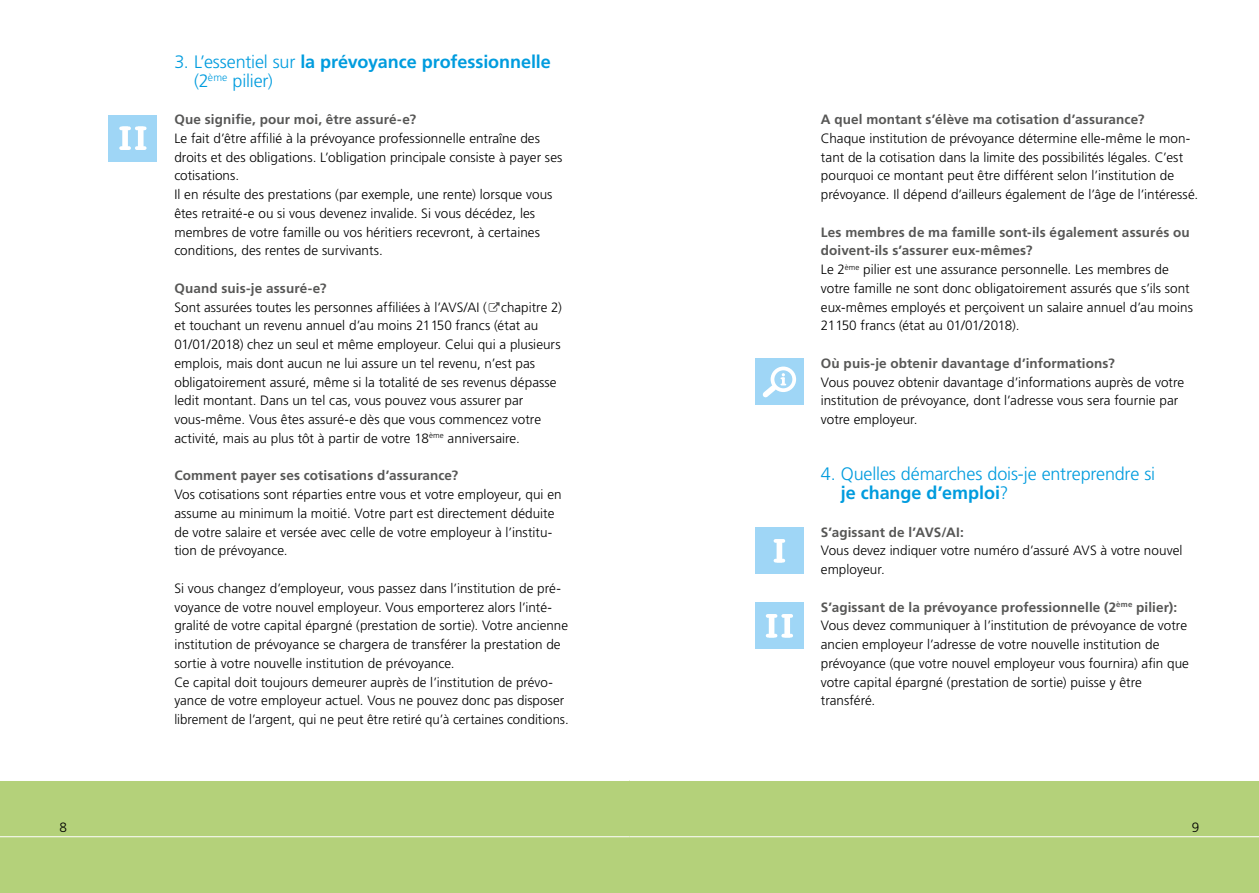
<style>
.page{position:relative;width:1259px;height:893px;background:#fff}
.page>*{position:absolute;margin:0;border:0;box-sizing:border-box;transform-origin:0 0}
.t1{font:300 18px/18.8px "Frutiger LT Std";letter-spacing:-.01em;color:#009cde}
.t2{font:700 18px/18.8px "Frutiger LT Std";letter-spacing:-.005em;color:#009cde}
.t3{font:300 13.5px/18.8px "Frutiger LT Std";color:#000}
.t4{font:700 13.5px "Frutiger LT Std";letter-spacing:.01em;color:#575756}
.s1{font-weight:300}
.s2{font-weight:700;color:#575756}
.s3{font-weight:700}
</style>
<div class="page">
<div style="left:0;top:780px;width:629px;height:113px;background:#b4d17a"></div>
<div style="left:629px;top:780px;width:630px;height:113px;background:#b4d17a"></div>
<hr style="left:0;top:780px;width:629px;height:1px;background:#fff">
<hr style="left:0;top:836px;width:629px;height:1px;background:#fff">
<hr style="left:629px;top:780px;width:630px;height:1px;background:#fff">
<hr style="left:629px;top:836px;width:630px;height:1px;background:#fff">
<div style="left:108px;top:115px;width:49px;height:47px;background:#9fd6f6"></div>
<div style="left:138px;top:126px;width:6px;height:24px;background:#fff"></div>
<svg style="left:137px;top:126px;width:8px;height:4px"></svg>
<div style="left:122px;top:126px;width:6px;height:24px;background:#fff"></div>
<svg style="left:121px;top:126px;width:8px;height:4px"></svg>
<div style="left:755px;top:527px;width:49px;height:47px;background:#9fd6f6"></div>
<div style="left:776px;top:539px;width:6px;height:23px;background:#fff"></div>
<div style="left:755px;top:602px;width:49px;height:47px;background:#9fd6f6"></div>
<div style="left:784px;top:614px;width:6px;height:23px;background:#fff"></div>
<div style="left:769px;top:614px;width:5px;height:23px;background:#fff"></div>
<svg style="left:767px;top:614px;width:8px;height:4px"></svg>
<div style="left:755px;top:358px;width:49px;height:47px;background:#9fd6f6"></div>
<div style="left:770px;top:367px;width:26px;height:25px;border:4px solid #fff;border-radius:50%"></div>
<svg style="left:762px;top:373px;width:23px;height:25px"></svg>
<svg style="left:488px;top:302px;width:11px;height:10px"></svg>
<h1 class="t2" style="left:194px;top:52px;width:358px;text-indent:-20px"><span class="s1">3. L’essentiel sur</span> la prévoyance professionnelle <span class="s1">(2</span><sup>ème</sup> <span class="s1">pilier)</span></h1>
<p class="t4" style="left:174px;top:112px;width:243px">Que signifie, pour moi, être assuré-e?</p>
<p class="t3" style="left:174px;top:129px;width:389px">Le fait d’être affilié à la prévoyance professionnelle entraîne des droits et des obligations. L’obligation principale consiste à payer ses cotisations.<br>Il en résulte des prestations (par exemple, une rente) lorsque vous êtes retraité-e ou si vous devenez invalide. Si vous décédez, les membres de votre famille ou vos héritiers recevront, à certaines conditions, des rentes de survivants.</p>
<p class="t4" style="left:174px;top:280px;width:154px">Quand suis-je assuré-e?</p>
<p class="t3" style="left:174px;top:298px;width:389px">Sont assurées toutes les personnes affiliées à l’AVS/AI ( chapitre 2) et touchant un revenu annuel d’au moins 21150 francs (état au 01/01/2018) chez un seul et même employeur. Celui qui a plusieurs emplois, mais dont aucun ne lui assure un tel revenu, n’est pas obligatoirement assuré, même si la totalité de ses revenus dépasse ledit montant. Dans un tel cas, vous pouvez vous assurer par vous-même. Vous êtes assuré-e dès que vous commencez votre activité, mais au plus tôt à partir de votre 18<sup>ème</sup> anniversaire.</p>
<p class="t4" style="left:174px;top:468px;width:285px">Comment payer ses cotisations d’assurance?</p>
<p class="t3" style="left:174px;top:485px;width:389px">Vos cotisations sont réparties entre vous et votre employeur, qui en assume au minimum la moitié. Votre part est directement déduite de votre salaire et versée avec celle de votre employeur à l’institu&shy;tion de prévoyance.</p>
<p class="t3" style="left:174px;top:579px;width:396px">Si vous changez d’employeur, vous passez dans l’institution de pré&shy;voyance de votre nouvel employeur. Vous emporterez alors l’inté&shy;gralité de votre capital épargné (prestation de sortie). Votre ancienne institution de prévoyance se chargera de transférer la prestation de sortie à votre nouvelle institution de prévoyance.<br>Ce capital doit toujours demeurer auprès de l’institution de prévo&shy;yance de votre employeur actuel. Vous ne pouvez donc pas disposer librement de l’argent, qui ne peut être retiré qu’à certaines conditions.</p>
<p class="t4" style="left:821px;top:112px;width:325px">A quel montant s’élève ma cotisation d’assurance?</p>
<p class="t3" style="left:821px;top:129px;width:379px">Chaque institution de prévoyance détermine elle-même le mon&shy;tant de la cotisation dans la limite des possibilités légales. C’est pourquoi ce montant peut être différent selon l’institution de prévoyance. Il dépend d’ailleurs également de l’âge de l’intéressé.</p>
<p class="t3" style="left:821px;top:223px;width:373px"><span class="s2">Les membres de ma famille sont-ils également assurés ou doivent-ils s’assurer eux-mêmes?<br></span>Le 2<sup>ème</sup> pilier est une assurance personnelle. Les membres de votre famille ne sont donc obligatoirement assurés que s’ils sont eux-mêmes employés et perçoivent un salaire annuel d’au moins 21150 francs (état au 01/01/2018).</p>
<p class="t4" style="left:821px;top:355px;width:295px">Où puis-je obtenir davantage d’informations?</p>
<p class="t3" style="left:821px;top:373px;width:365px">Vous pouvez obtenir davantage d’informations auprès de votre institution de prévoyance, dont l’adresse vous sera fournie par votre employeur.</p>
<h1 class="t1" style="left:841px;top:465px;width:316px;text-indent:-20px">4. Quelles démarches dois-je entreprendre si <span class="s3">je change d’emploi</span>?</h1>
<p class="t4" style="left:821px;top:524px;width:144px">S’agissant de l’AVS/AI:</p>
<p class="t3" style="left:821px;top:542px;width:363px">Vous devez indiquer votre numéro d’assuré AVS à votre nouvel employeur.</p>
<p class="t3" style="left:821px;top:598px;width:370px"><span class="s2">S’agissant de la prévoyance professionnelle (2</span><sup>ème</sup> <span class="s2">pilier):<br></span>Vous devez communiquer à l’institution de prévoyance de votre ancien employeur l’adresse de votre nouvelle institution de prévoyance (que votre nouvel employeur vous fournira) afin que votre capital épargné (prestation de sortie) puisse y être transféré.</p>
<p class="t3" style="left:60px;top:818px;width:9px">8</p>
<p class="t3" style="left:1192px;top:818px;width:9px">9</p>
</div>
